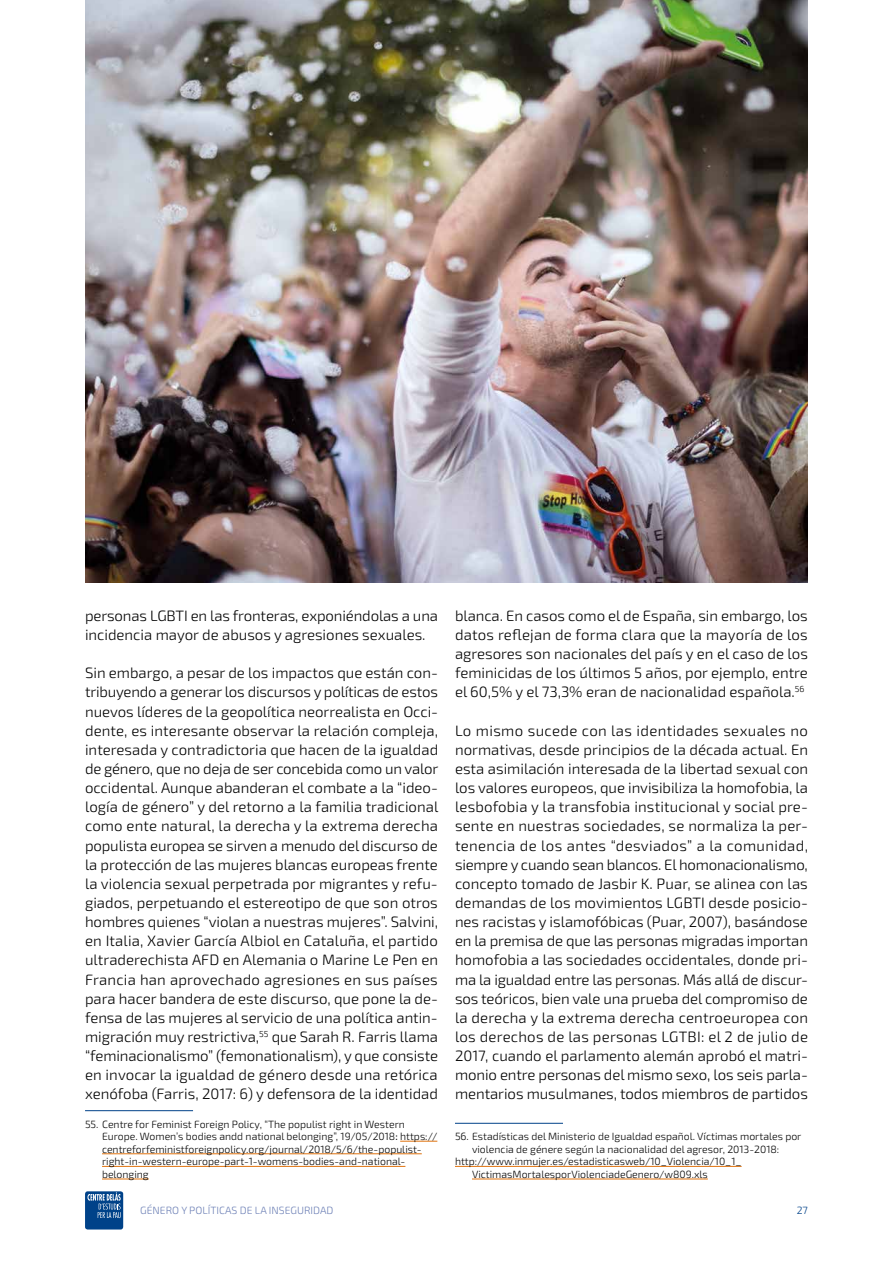
<style>
.page{position:relative;width:893px;height:1263px;background:#fff}
.page>*{position:absolute;margin:0;border:0;box-sizing:border-box;transform-origin:0 0}
.t1{font:300 15px/19.2px "Exo 2.0";color:#000;text-align:justify}
.t2{font:300 10.5px/12.6px "Exo 2.0";color:#000}
.t3{font:300 10.5px "Exo 2.0";color:#6d80b6}
.t4{font:300 10.5px "Exo 2.0";color:#004289}
.s1{font-weight:400}
</style>
<div class="page">
<div style="left:85px;top:1191px;width:38px;height:38px;background:#004289;border-radius:3px"></div>
<svg style="left:87px;top:1192px;width:34px;height:26px"></svg>
<hr style="left:85px;top:1110px;width:108px;height:1px;background:#004289">
<hr style="left:400px;top:1141px;width:37px;height:1px;background:#e0720d">
<hr style="left:102px;top:1153px;width:320px;height:1px;background:#e0720d">
<hr style="left:102px;top:1166px;width:303px;height:1px;background:#e0720d">
<hr style="left:102px;top:1179px;width:47px;height:1px;background:#e0720d">
<hr style="left:455px;top:1123px;width:108px;height:1px;background:#004289">
<hr style="left:455px;top:1166px;width:287px;height:1px;background:#e0720d">
<hr style="left:472px;top:1179px;width:236px;height:1px;background:#e0720d">
<img style="left:85px;top:0;width:723px;height:583px">
<p class="t1" style="left:85px;top:606px;width:354px">personas LGBTI en las fronteras, exponiéndolas a una incidencia mayor de abusos y agresiones sexuales.</p>
<p class="t1" style="left:85px;top:664px;width:355px">Sin embargo, a pesar de los impactos que están con&shy;tribuyendo a generar los discursos y políticas de estos nuevos líderes de la geopolítica neorrealista en Occi&shy;dente, es interesante observar la relación compleja, interesada y contradictoria que hacen de la igualdad de género, que no deja de ser concebida como un valor occidental. Aunque abanderan el combate a la “ideo&shy;logía de género” y del retorno a la familia tradicional como ente natural, la derecha y la extrema derecha populista europea se sirven a menudo del discurso de la protección de las mujeres blancas europeas frente la violencia sexual perpetrada por migrantes y refu&shy;giados, perpetuando el estereotipo de que son otros hombres quienes “violan a nuestras mujeres”. Salvini, en Italia, Xavier García Albiol en Cataluña, el partido ultraderechista AFD en Alemania o Marine Le Pen en Francia han aprovechado agresiones en sus países para hacer bandera de este discurso, que pone la de&shy;fensa de las mujeres al servicio de una política antin&shy;migración muy restrictiva,<sup>55</sup> que Sarah R. Farris llama “feminacionalismo” (femonationalism), y que consiste en invocar la igualdad de género desde una retórica xenófoba (Farris, 2017: 6) y defensora de la identidad</p>
<p class="t2" style="left:102px;top:1118px;width:337px;text-indent:-17px">55. Centre for Feminist Foreign Policy, “The populist right in Western Europe. Women’s bodies andd national belonging”, 19/05/2018<span class="s1">:</span> https:// centreforfeministforeignpolicy.org/journal/2018/5/6/the-populist&shy;right-in-western-europe-part-1-womens-bodies-and-national&shy;belonging</p>
<p class="t1" style="left:455px;top:606px;width:354px">blanca. En casos como el de España, sin embargo, los datos reflejan de forma clara que la mayoría de los agresores son nacionales del país y en el caso de los feminicidas de los últimos 5 años, por ejemplo, entre el 60,5% y el 73,3% eran de nacionalidad española.<sup>56</sup></p>
<p class="t1" style="left:455px;top:721px;width:355px">Lo mismo sucede con las identidades sexuales no normativas, desde principios de la década actual. En esta asimilación interesada de la libertad sexual con los valores europeos, que invisibiliza la homofobia, la lesbofobia y la transfobia institucional y social pre&shy;sente en nuestras sociedades, se normaliza la per&shy;tenencia de los antes “desviados” a la comunidad, siempre y cuando sean blancos. El homonacionalismo, concepto tomado de Jasbir K. Puar, se alinea con las demandas de los movimientos LGBTI desde posicio&shy;nes racistas y islamofóbicas (Puar, 2007), basándose en la premisa de que las personas migradas importan homofobia a las sociedades occidentales, donde pri&shy;ma la igualdad entre las personas. Más allá de discur&shy;sos teóricos, bien vale una prueba del compromiso de la derecha y la extrema derecha centroeuropea con los derechos de las personas LGTBI: el 2 de julio de 2017, cuando el parlamento alemán aprobó el matri&shy;monio entre personas del mismo sexo, los seis parla&shy;mentarios musulmanes, todos miembros de partidos</p>
<p class="t2" style="left:455px;top:1130px;width:348px">56. Estadísticas del Ministerio de Igualdad español. Víctimas mortales por</p>
<p class="t2" style="left:472px;top:1143px;width:309px">violencia de génere según la nacionalidad del agresor, 2013-2018:</p>
<p class="t2" style="left:455px;top:1155px;width:288px">http://www.inmujer.es/estadisticasweb/10_Violencia/10_1_</p>
<p class="t2" style="left:472px;top:1168px;width:237px">VictimasMortalesporViolenciadeGenero/w809.xls</p>
<p class="t3" style="left:140px;top:1204px;width:195px">GÉNERO Y POLÍTICAS DE LA INSEGURIDAD</p>
<p class="t4" style="left:797px;top:1204px;width:13px">27</p>
</div>
